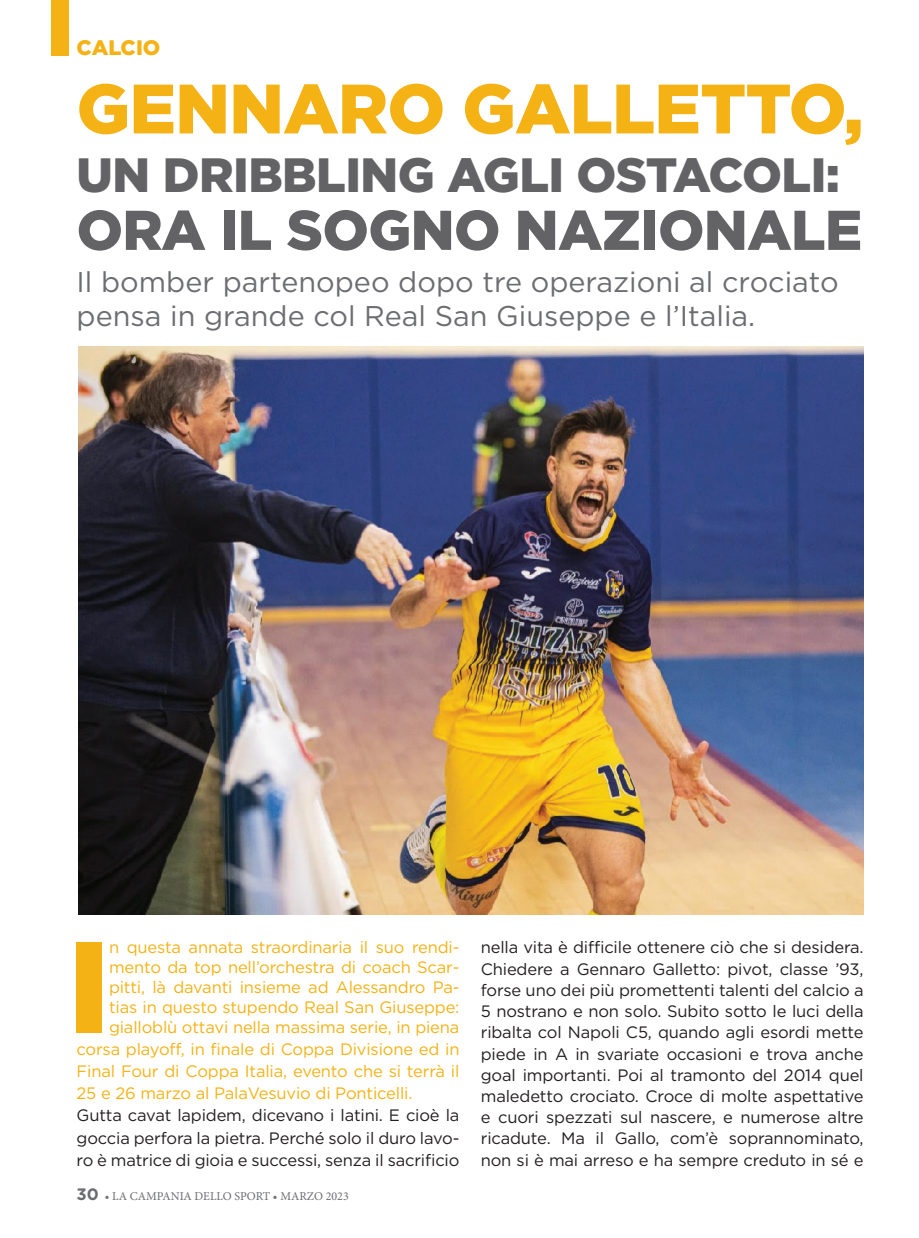
<style>
.page{position:relative;width:919px;height:1238px;background:#fff}
.page>*{position:absolute;margin:0;border:0;box-sizing:border-box;transform-origin:0 0}
.t1{font:900 129.6px "Gotham";color:#f5b214}
.t2{font:900 69.75px "Gotham";letter-spacing:-.01em;color:#f5b214}
.t3{font:900 55.8px "Gotham";letter-spacing:-.01em;color:#636366}
.t4{font:900 48.15px "Gotham";letter-spacing:-.01em;color:#636366}
.t5{font:28.5px/34.5px "Gotham";color:#6c6d70}
.Header_master_page{font:900 21px "Gotham";color:#f5b214}
.t6{font:16.5px/21.1px "Gotham";letter-spacing:-.01em;color:#231f20;text-align:justify}
.t7{font:16.5px/19.8px "Gotham";letter-spacing:-.01em;color:#f5b214;text-align:justify}
.t8{font:12px "Minion Pro";color:#6c6d70}
.s1{font-family:"Gotham";font-weight:700;font-size:16.5px}
</style>
<div class="page">
<img style="left:79px;top:347px;width:784px;height:567px">
<div style="left:51px;top:0;width:17px;height:55px;background:#f5b214"></div>
<p class="Header_master_page" style="left:77px;top:33px;width:85px">CALCIO</p>
<p class="t2" style="left:77px;top:61px;width:788px">GENNARO GALLETTO,</p>
<p class="t4" style="left:77px;top:142px;width:765px">UN DRIBBLING AGLI OSTACOLI:</p>
<p class="t3" style="left:77px;top:192px;width:787px">ORA IL SOGNO NAZIONALE</p>
<p class="t5" style="left:77px;top:264px;width:763px">Il bomber partenopeo dopo tre operazioni al crociato pensa in grande col Real San Giuseppe e l’Italia.</p>
<p class="t1" style="left:68px;top:897px;width:44px">I</p>
<p class="t7" style="left:109px;top:937px;width:352px">n questa annata straordinaria il suo rendi&shy;mento da top nell’orchestra di coach Scar&shy;pitti, là davanti insieme ad Alessandro Pa&shy;tias in questo stupendo Real San Giuseppe: gialloblù ottavi nella massima serie, in piena</p>
<p class="t7" style="left:77px;top:1037px;width:384px;line-height:22.2px">corsa playoff, in finale di Coppa Divisione ed in Final Four di Coppa Italia, evento che si terrà il 25 e 26 marzo al PalaVesuvio di Ponticelli.</p>
<p class="t6" style="left:77px;top:1103px;width:384px;line-height:22.2px">Gutta cavat lapidem, dicevano i latini. E cioè la goccia perfora la pietra. Perché solo il duro lavo&shy;ro è matrice di gioia e successi, senza il sacrificio</p>
<p class="t8" style="left:77px;top:1188px;width:274px"><span class="s1">30</span> • LA CAMPANIA DELLO SPORT • MARZO 2023</p>
<p class="t6" style="left:481px;top:936px;width:384px">nella vita è difficile ottenere ciò che si desidera.<br>Chiedere a Gennaro Galletto: pivot, classe ’93, forse uno dei più promettenti talenti del calcio a 5 nostrano e non solo. Subito sotto le luci della ribalta col Napoli C5, quando agli esordi mette piede in A in svariate occasioni e trova anche goal importanti. Poi al tramonto del 2014 quel maledetto crociato. Croce di molte aspettative e cuori spezzati sul nascere, e numerose altre ricadute. Ma il Gallo, com’è soprannominato, non si è mai arreso e ha sempre creduto in sé e</p>
</div>
